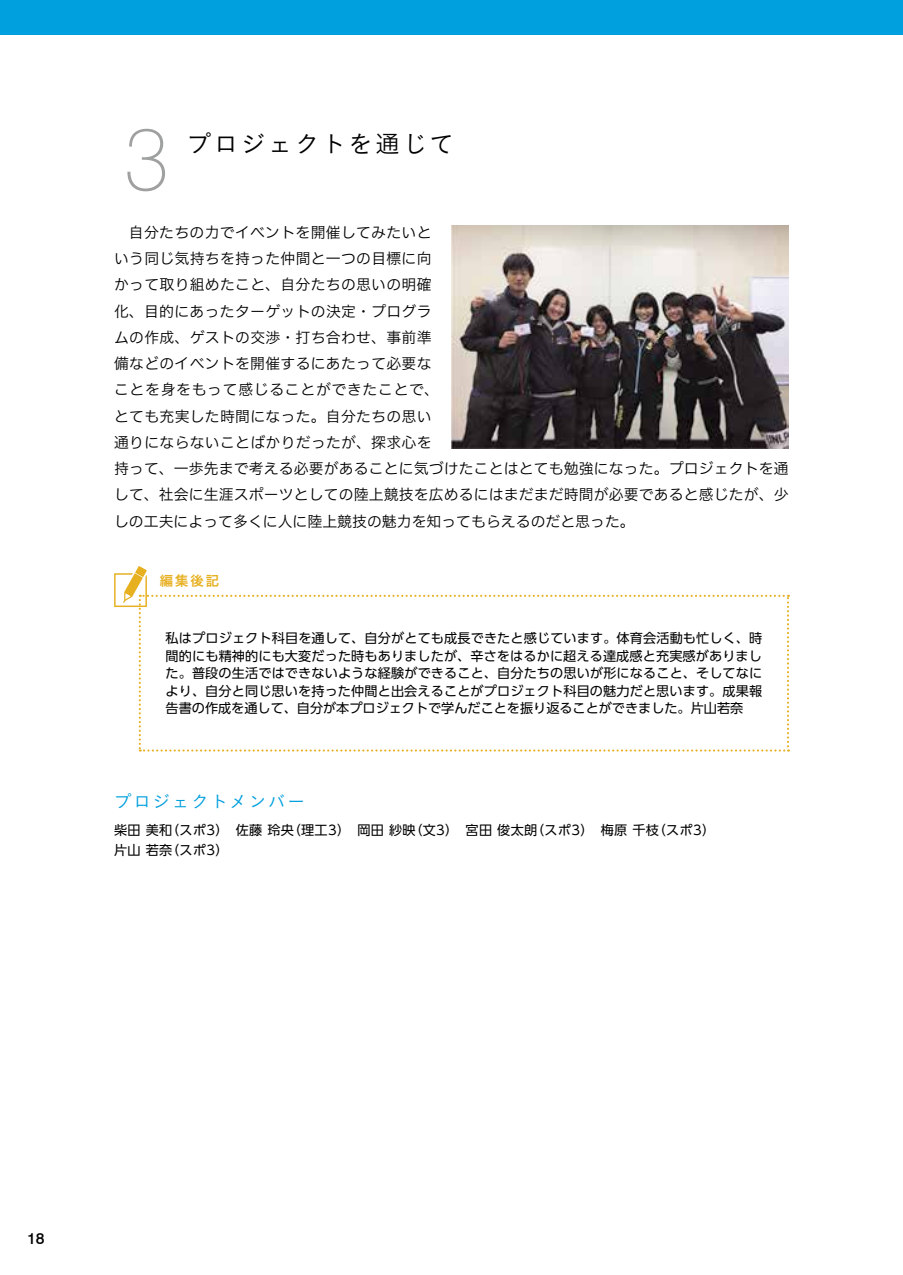
<style>
.page{position:relative;width:903px;height:1275px;background:#fff}
.page>*{position:absolute;margin:0;border:0;box-sizing:border-box;transform-origin:0 0}
.t1{font:100 87.5px "Swiss 721 BT";color:#9fa0a0}
.t2{font:24.5px "Koburina Go Std W3";letter-spacing:.1em;color:#000}
.t3{font:17.5px "Koburina Go Std W3";letter-spacing:.1em;color:#009fde}
.t4{font:500 15.75px "Swiss 721 BT";color:#000}
.t5{font:14.88px/26.2px "Hiragino UD Sans F Std W3";letter-spacing:.015em;color:#000}
.t6{font:14px "Koburina Go Std W6";color:#e7b021}
.t7{font:13.12px/17.5px "UD Shin Go Pro";color:#000;text-align:justify}
.t8{font:13.12px/19.2px "UD Shin Go Pro";letter-spacing:.025em;color:#000}
</style>
<div class="page">
<div style="left:0;top:0;width:903px;height:35px;background:#009fde"></div>
<svg style="left:114px;top:566px;width:675px;height:186px"></svg>
<img style="left:451px;top:225px;width:338px;height:224px">
<h1 class="t1" style="left:123px;top:105px;width:47px">3</h1>
<h2 class="t2" style="left:187px;top:125px;width:269px">プロジェクトを通じて</h2>
<p class="t5" style="left:114px;top:218px;width:676px;text-indent:15px">自分たちの力でイベントを開催してみたいと<br>いう同じ気持ちを持った仲間と一つの目標に向<br>かって取り組めたこと、自分たちの思いの明確<br>化、目的にあったターゲットの決定・プログラ<br>ムの作成、ゲストの交渉・打ち合わせ、事前準<br>備などのイベントを開催するにあたって必要な<br>ことを身をもって感じることができたことで、<br>とても充実した時間になった。自分たちの思い<br>通りにならないことばかりだったが、探求心を<br>持って、一歩先まで考える必要があることに気づけたことはとても勉強になった。プロジェクトを通して、社会に生涯スポーツとしての陸上競技を広めるにはまだまだ時間が必要であると感じたが、少しの工夫によって多くに人に陸上競技の魅力を知ってもらえるのだと思った。</p>
<p class="t6" style="left:159px;top:570px;width:62px">編集後記</p>
<p class="t7" style="left:166px;top:629px;width:598px">私はプロジェクト科目を通して、自分がとても成長できたと感じています。体育会活動も忙しく、時間的にも精神的にも大変だった時もありましたが、辛さをはるかに超える達成感と充実感がありました。普段の生活ではできないような経験ができること、自分たちの思いが形になること、そしてなにより、自分と同じ思いを持った仲間と出会えることがプロジェクト科目の魅力だと思います。成果報告書の作成を通して、自分が本プロジェクトで学んだことを振り返ることができました。片山若奈</p>
<p class="t3" style="left:114px;top:788px;width:192px">プロジェクトメンバー</p>
<p class="t8" style="left:114px;top:820px;width:614px">柴田 美和（スポ3）　佐藤 玲央（理工3）　岡田 紗映（文3）　宮田 俊太朗（スポ3）　梅原 千枝（スポ3）　片山 若奈（スポ3）</p>
<p class="t4" style="left:27px;top:1229px;width:19px">18</p>
</div>
